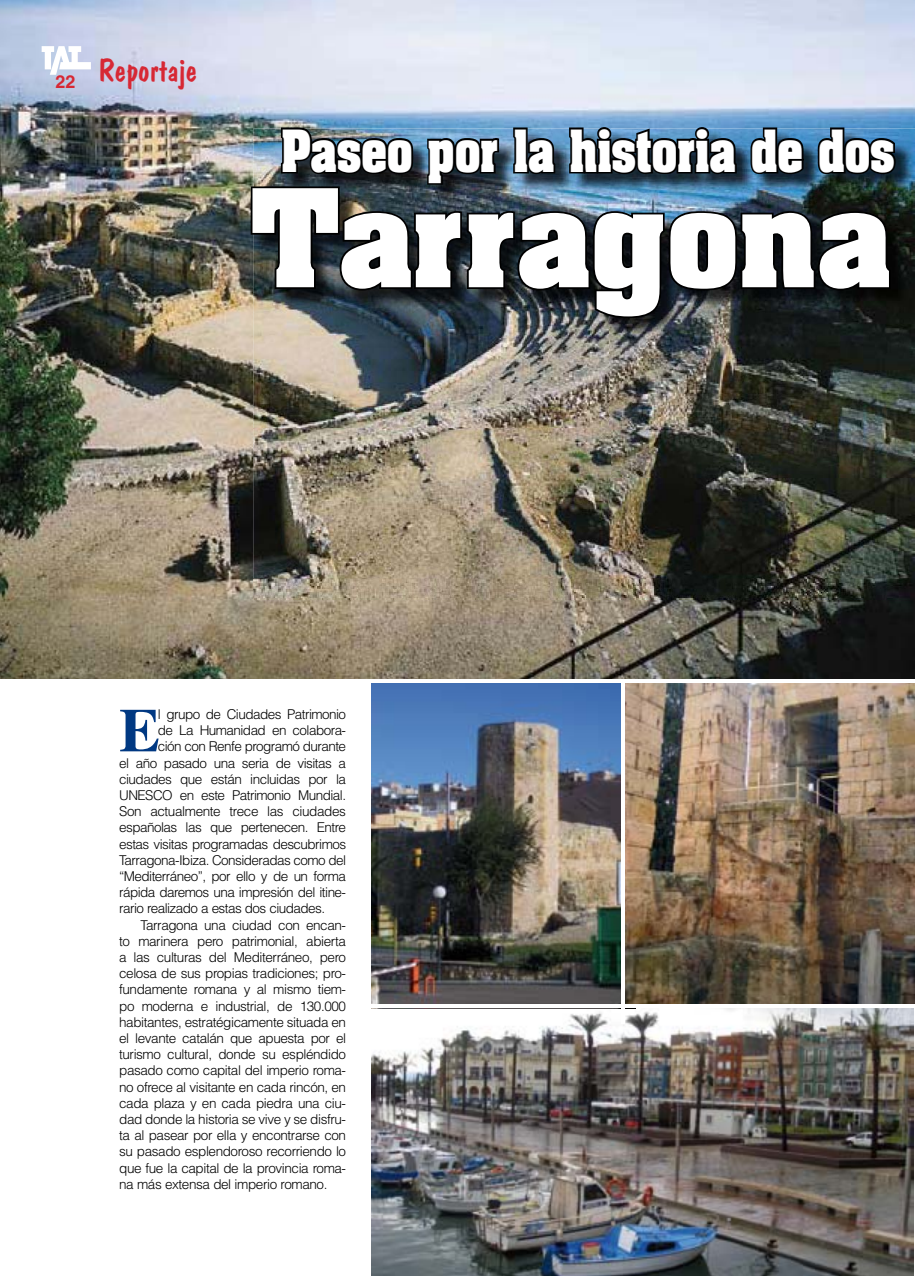
<style>
.page{position:relative;width:915px;height:1276px;background:#fff}
.page>*{position:absolute;margin:0;border:0;box-sizing:border-box;transform-origin:0 0}
.t1{font:700 115.5px "Aachen";color:#fff}
.t2{font:700 61.5px "Times";color:#003882}
.t3{font:700 49.5px "Aachen";color:#fff;scale:.83 1}
.t4{font:33px "Dom Casual BT";color:#d72834}
.t5{font:300 13.5px "Helvetica";letter-spacing:-.03em;color:#000}
</style>
<div class="page">
<img style="left:371px;top:1008px;width:542px;height:268px">
<img style="left:371px;top:683px;width:250px;height:321px">
<img style="left:625px;top:683px;width:289px;height:321px">
<img style="left:0;top:0;width:914px;height:679px">
<svg style="left:42px;top:46px;width:49px;height:29px"></svg>
<img style="left:253px;top:129px;width:661px;height:470px">
<img style="left:914px;top:129px;width:1px;height:449px">
<img style="left:251px;top:127px;width:644px;height:191px">
<hr style="left:621px;top:682px;width:3px;height:341px;background:#fff">
<h3 class="t4" style="left:56px;top:57px;width:143px"><sub>22</sub> Reportaje</h3>
<h3 class="t3" style="left:281px;top:129px;width:740px">Paseo por la historia de dos</h3>
<h1 class="t1" style="left:251px;top:188px;width:641px">Tarragona</h1>
<h2 class="t2" style="left:119px;top:708px;width:42px">E</h2>
<p class="t5" style="left:158px;top:709px;width:190px">l grupo de Ciudades Patrimonio</p>
<p class="t5" style="left:158px;top:725px;width:190px">de La Humanidad en colabora-</p>
<p class="t5" style="left:158px;top:741px;width:190px">ción con Renfe programó durante</p>
<p class="t5" style="left:119px;top:758px;width:228px">el año pasado una seria de visitas a</p>
<p class="t5" style="left:119px;top:774px;width:228px">ciudades que están incluidas por la</p>
<p class="t5" style="left:119px;top:790px;width:228px">UNESCO en este Patrimonio Mundial.</p>
<p class="t5" style="left:119px;top:806px;width:228px">Son actualmente trece las ciudades</p>
<p class="t5" style="left:119px;top:822px;width:228px">españolas las que pertenecen. Entre</p>
<p class="t5" style="left:119px;top:839px;width:228px">estas visitas programadas descubrimos</p>
<p class="t5" style="left:119px;top:855px;width:228px">Tarragona-Ibiza. Consideradas como del</p>
<p class="t5" style="left:119px;top:871px;width:228px">“Mediterráneo”, por ello y de un forma</p>
<p class="t5" style="left:119px;top:887px;width:228px">rápida daremos una impresión del itine-</p>
<p class="t5" style="left:119px;top:903px;width:207px">rario realizado a estas dos ciudades.</p>
<p class="t5" style="left:140px;top:920px;width:207px">Tarragona una ciudad con encan-</p>
<p class="t5" style="left:119px;top:936px;width:228px">to marinera pero patrimonial, abierta</p>
<p class="t5" style="left:119px;top:952px;width:228px">a las culturas del Mediterráneo, pero</p>
<p class="t5" style="left:119px;top:968px;width:228px">celosa de sus propias tradiciones; pro-</p>
<p class="t5" style="left:119px;top:984px;width:228px">fundamente romana y al mismo tiem-</p>
<p class="t5" style="left:119px;top:1001px;width:228px">po moderna e industrial, de 130.000</p>
<p class="t5" style="left:119px;top:1017px;width:228px">habitantes, estratégicamente situada en</p>
<p class="t5" style="left:119px;top:1033px;width:228px">el levante catalán que apuesta por el</p>
<p class="t5" style="left:119px;top:1049px;width:228px">turismo cultural, donde su espléndido</p>
<p class="t5" style="left:119px;top:1065px;width:228px">pasado como capital del imperio roma-</p>
<p class="t5" style="left:119px;top:1082px;width:228px">no ofrece al visitante en cada rincón, en</p>
<p class="t5" style="left:119px;top:1098px;width:228px">cada plaza y en cada piedra una ciu-</p>
<p class="t5" style="left:119px;top:1114px;width:228px">dad donde la historia se vive y se disfru-</p>
<p class="t5" style="left:119px;top:1130px;width:228px">ta al pasear por ella y encontrarse con</p>
<p class="t5" style="left:119px;top:1146px;width:228px">su pasado esplendoroso recorriendo lo</p>
<p class="t5" style="left:119px;top:1163px;width:228px">que fue la capital de la provincia roma-</p>
<p class="t5" style="left:119px;top:1179px;width:210px">na más extensa del imperio romano.</p>
</div>
